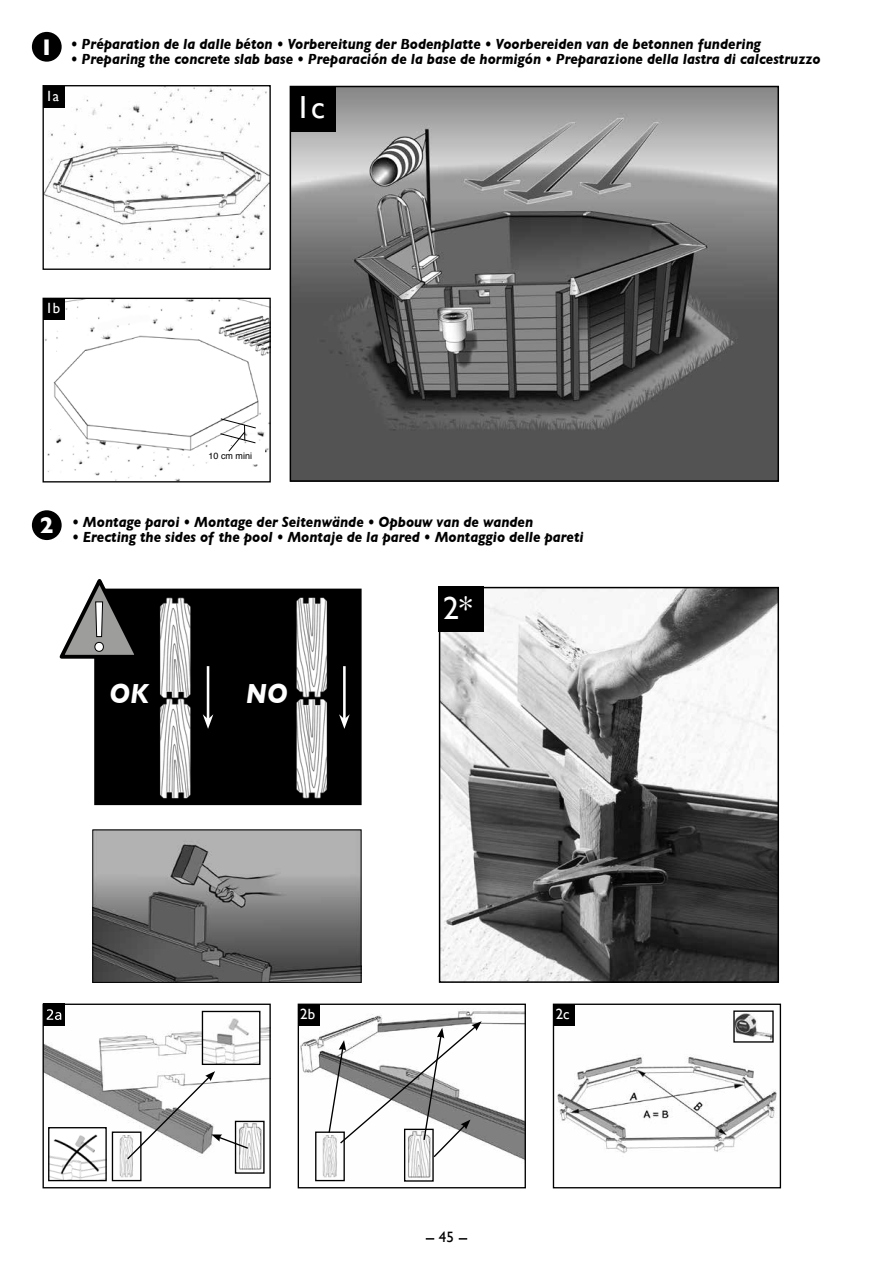
<style>
.page{position:relative;width:893px;height:1263px;background:#fff}
.page>*{position:absolute;margin:0;border:0;box-sizing:border-box;transform-origin:0 0}
.t1{font:31.95px "Gill Sans";color:#fff}
.t2{font:italic 700 28.2px "Gill Sans";color:#fff;scale:.9 1}
.t3{font:italic 700 15px "Gill Sans";color:#000;scale:.9 1}
.t4{font:15px "Gill Sans";color:#000}
.t5{font:14.85px "Gill Sans";color:#fff}
.t6{font:9px "Helvetica";color:#000}
.s1{font-style:normal;font-size:23.1px;color:#fff}
</style>
<div class="page">
<img style="left:300px;top:1005px;width:224px;height:177px">
<div style="left:298px;top:1003px;width:228px;height:185px;border:1px solid #000"></div>
<img style="left:323px;top:1135px;width:14px;height:42px">
<div style="left:315px;top:1131px;width:30px;height:50px;border:1px solid #000"></div>
<img style="left:406px;top:1159px;width:26px;height:21px">
<div style="left:404px;top:1129px;width:30px;height:53px;border:1px solid #000"></div>
<svg style="left:328px;top:1021px;width:154px;height:138px"></svg>
<div style="left:298px;top:1004px;width:21px;height:21px;background:#000"></div>
<img style="left:45px;top:1010px;width:224px;height:172px">
<div style="left:43px;top:1003px;width:228px;height:185px;border:1px solid #000"></div>
<img style="left:50px;top:1129px;width:55px;height:50px">
<div style="left:48px;top:1127px;width:59px;height:54px;border:1px solid #000"></div>
<img style="left:119px;top:1135px;width:15px;height:42px">
<div style="left:112px;top:1131px;width:30px;height:50px;border:1px solid #000"></div>
<img style="left:237px;top:1123px;width:26px;height:49px">
<img style="left:204px;top:1013px;width:54px;height:50px">
<div style="left:202px;top:1011px;width:58px;height:54px;border:1px solid #000"></div>
<svg style="left:126px;top:1071px;width:124px;height:90px"></svg>
<div style="left:43px;top:1004px;width:22px;height:21px;background:#000"></div>
<img style="left:555px;top:1025px;width:222px;height:129px">
<div style="left:553px;top:1003px;width:228px;height:185px;border:1px solid #000"></div>
<img style="left:735px;top:1013px;width:37px;height:26px">
<div style="left:733px;top:1010px;width:41px;height:33px;border:1px solid #000"></div>
<div style="left:554px;top:1004px;width:21px;height:21px;background:#000"></div>
<div style="left:43px;top:1003px;width:21px;height:22px;background:#000"></div>
<svg style="left:47px;top:1009px;width:14px;height:11px"></svg>
<div style="left:32px;top:32px;width:30px;height:30px;background:#000;border-radius:50%"></div>
<div style="left:32px;top:510px;width:30px;height:30px;background:#000;border-radius:50%"></div>
<img style="left:293px;top:89px;width:483px;height:390px">
<div style="left:290px;top:86px;width:489px;height:396px;border:2px solid #000"></div>
<div style="left:291px;top:87px;width:45px;height:45px;background:#000"></div>
<img style="left:442px;top:590px;width:334px;height:390px">
<div style="left:439px;top:587px;width:340px;height:396px;border:2px solid #000"></div>
<div style="left:95px;top:589px;width:266px;height:215px;background:#000"></div>
<div style="left:94px;top:589px;width:268px;height:216px;border:2px solid #000"></div>
<img style="left:159px;top:699px;width:32px;height:100px">
<img style="left:296px;top:597px;width:32px;height:202px">
<img style="left:159px;top:598px;width:32px;height:99px">
<svg style="left:59px;top:579px;width:81px;height:80px"></svg>
<hr style="left:207px;top:666px;width:2px;height:53px;background:#fff">
<svg style="left:203px;top:714px;width:10px;height:15px"></svg>
<hr style="left:343px;top:666px;width:3px;height:53px;background:#fff">
<svg style="left:339px;top:714px;width:11px;height:15px"></svg>
<img style="left:94px;top:831px;width:266px;height:150px">
<div style="left:92px;top:829px;width:270px;height:154px;border:1px solid #000"></div>
<div style="left:439px;top:587px;width:45px;height:45px;background:#000"></div>
<img style="left:45px;top:87px;width:224px;height:181px">
<div style="left:43px;top:85px;width:228px;height:185px;border:1px solid #000"></div>
<div style="left:43px;top:86px;width:21px;height:21px;background:#000"></div>
<img style="left:45px;top:300px;width:224px;height:180px">
<div style="left:43px;top:298px;width:228px;height:184px;border:1px solid #000"></div>
<div style="left:43px;top:299px;width:21px;height:21px;background:#000"></div>
<div style="left:209px;top:446px;width:56px;height:18px;background:#fff"></div>
<svg style="left:220px;top:418px;width:37px;height:34px"></svg>
<p class="t3" style="left:40px;top:35px;width:803px"><span class="s1">1</span> • Préparation de la dalle béton • Vorbereitung der Bodenplatte • Voorbereiden van de betonnen fundering</p>
<p class="t3" style="left:71px;top:50px;width:834px">• Preparing the concrete slab base • Preparación de la base de hormigón • Preparazione della lastra di calcestruzzo</p>
<p class="t5" style="left:45px;top:87px;width:15px">1a</p>
<p class="t5" style="left:45px;top:300px;width:16px">1b</p>
<h1 class="t1" style="left:295px;top:89px;width:31px">1c</h1>
<p class="t6" style="left:209px;top:448px;width:45px">10 cm mini</p>
<p class="t3" style="left:40px;top:513px;width:550px"><span class="s1">2</span> • Montage paroi • Montage der Seitenwände • Opbouw van de wanden</p>
<p class="t3" style="left:72px;top:528px;width:570px">• Erecting the sides of the pool • Montaje de la pared • Montaggio delle pareti</p>
<h2 class="t2" style="left:109px;top:677px;width:45px">OK</h2>
<h2 class="t2" style="left:246px;top:677px;width:48px">NO</h2>
<h1 class="t1" style="left:443px;top:589px;width:31px">2*</h1>
<p class="t5" style="left:300px;top:1005px;width:16px">2b</p>
<p class="t5" style="left:556px;top:1005px;width:15px">2c</p>
<p class="t4" style="left:439px;top:1228px;width:16px">45</p>
</div>
